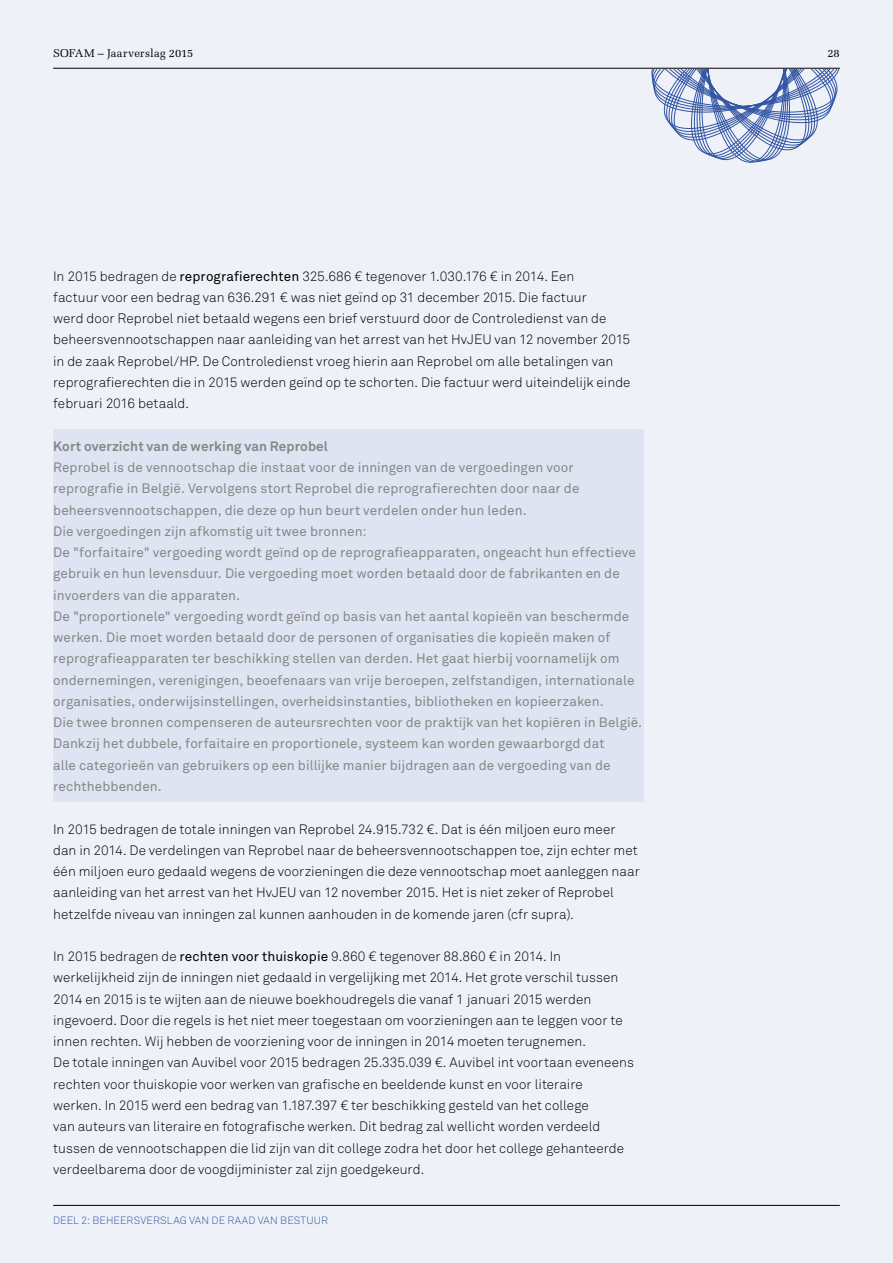
<style>
.page{position:relative;width:893px;height:1263px;background:#eff1f8}
.page>*{position:absolute;margin:0;border:0;box-sizing:border-box;transform-origin:0 0}
.t1{font:300 13.5px/21.3px "Akkurat";letter-spacing:.005em;color:#000}
.t2{font:13.5px/21.3px "Akkurat";letter-spacing:.005em;color:#878787}
.t3{font:700 13.5px "Akkurat";letter-spacing:.01em;color:#878787}
.t4{font:11.25px "Melior";letter-spacing:.01em;color:#000}
.t5{font:300 10.5px "Akkurat";letter-spacing:.01em;color:#3155a4}
.s1{font-weight:400}
</style>
<div class="page">
<svg style="left:651px;top:69px;width:189px;height:94px"></svg>
<hr style="left:53px;top:68px;width:787px;height:1px;background:#000">
<hr style="left:53px;top:1205px;width:787px;height:1px;background:#000">
<div style="left:53px;top:429px;width:590px;height:372px;background:#dee4f1"></div>
<p class="t4" style="left:53px;top:47px;width:142px">SOFAM – Jaarverslag 2015</p>
<p class="t1" style="left:53px;top:265px;width:579px">In 2015 bedragen de <span class="s1">reprografierechten</span> 325.686 € tegenover 1.030.176 € in 2014. Een<br>factuur voor een bedrag van 636.291 € was niet geïnd op 31 december 2015. Die factuur<br>werd door Reprobel niet betaald wegens een brief verstuurd door de Controledienst van de beheersvennootschappen naar aanleiding van het arrest van het HvJEU van 12 november 2015 in de zaak Reprobel/HP. De Controledienst vroeg hierin aan Reprobel om alle betalingen van reprografierechten die in 2015 werden geïnd op te schorten. Die factuur werd uiteindelijk einde februari 2016 betaald.</p>
<p class="t3" style="left:53px;top:438px;width:276px">Kort overzicht van de werking van Reprobel</p>
<p class="t2" style="left:53px;top:456px;width:591px">Reprobel is de vennootschap die instaat voor de inningen van de vergoedingen voor reprografie in België. Vervolgens stort Reprobel die reprografierechten door naar de beheersvennootschappen, die deze op hun beurt verdelen onder hun leden.<br>Die vergoedingen zijn afkomstig uit twee bronnen:<br>De "forfaitaire" vergoeding wordt geïnd op de reprografieapparaten, ongeacht hun effectieve gebruik en hun levensduur. Die vergoeding moet worden betaald door de fabrikanten en de invoerders van die apparaten.<br>De "proportionele" vergoeding wordt geïnd op basis van het aantal kopieën van beschermde werken. Die moet worden betaald door de personen of organisaties die kopieën maken of reprografieapparaten ter beschikking stellen van derden. Het gaat hierbij voornamelijk om ondernemingen, verenigingen, beoefenaars van vrije beroepen, zelfstandigen, internationale organisaties, onderwijsinstellingen, overheidsinstanties, bibliotheken en kopieerzaken.<br>Die twee bronnen compenseren de auteursrechten voor de praktijk van het kopiëren in België.<br>Dankzij het dubbele, forfaitaire en proportionele, systeem kan worden gewaarborgd dat<br>alle categorieën van gebruikers op een billijke manier bijdragen aan de vergoeding van de rechthebbenden.</p>
<p class="t1" style="left:53px;top:818px;width:588px">In 2015 bedragen de totale inningen van Reprobel 24.915.732 €. Dat is één miljoen euro meer dan in 2014. De verdelingen van Reprobel naar de beheersvennootschappen toe, zijn echter met één miljoen euro gedaald wegens de voorzieningen die deze vennootschap moet aanleggen naar aanleiding van het arrest van het HvJEU van 12 november 2015. Het is niet zeker of Reprobel hetzelfde niveau van inningen zal kunnen aanhouden in de komende jaren (cfr supra).</p>
<p class="t1" style="left:53px;top:945px;width:582px">In 2015 bedragen de <span class="s1">rechten voor thuiskopie</span> 9.860 € tegenover 88.860 € in 2014. In werkelijkheid zijn de inningen niet gedaald in vergelijking met 2014. Het grote verschil tussen 2014 en 2015 is te wijten aan de nieuwe boekhoudregels die vanaf 1 januari 2015 werden ingevoerd. Door die regels is het niet meer toegestaan om voorzieningen aan te leggen voor te innen rechten. Wij hebben de voorziening voor de inningen in 2014 moeten terugnemen.<br>De totale inningen van Auvibel voor 2015 bedragen 25.335.039 €. Auvibel int voortaan eveneens rechten voor thuiskopie voor werken van grafische en beeldende kunst en voor literaire werken. In 2015 werd een bedrag van 1.187.397 € ter beschikking gesteld van het college<br>van auteurs van literaire en fotografische werken. Dit bedrag zal wellicht worden verdeeld tussen de vennootschappen die lid zijn van dit college zodra het door het college gehanteerde verdeelbarema door de voogdijminister zal zijn goedgekeurd.</p>
<p class="t5" style="left:53px;top:1213px;width:276px">DEEL 2: BEHEERSVERSLAG VAN DE RAAD VAN BESTUUR</p>
<p class="t4" style="left:827px;top:47px;width:14px">28</p>
</div>
